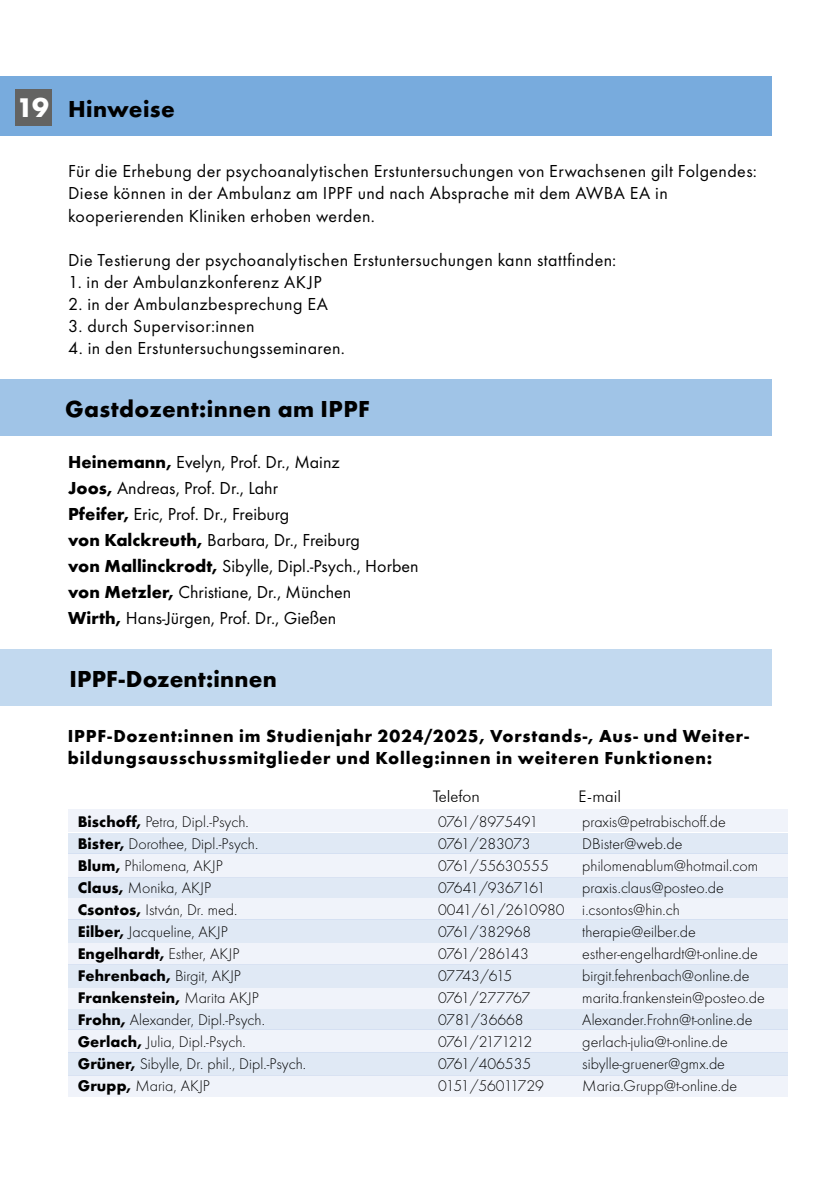
<style>
.page{position:relative;width:840px;height:1191px;background:#fff}
.page>*{position:absolute;margin:0;border:0;box-sizing:border-box;transform-origin:0 0}
.t1{font:700 24px "Function";letter-spacing:.015em;color:#000}
.t2{font:18px/22px "Function";letter-spacing:.02em;color:#000}
.t3{font:18px/26px "Function";color:#000}
.t4{font:700 18px/21.6px "Function";letter-spacing:.045em;color:#000}
.t5{font:300 16px "Function";color:#000}
.t6{font:700 16px "Function";letter-spacing:.005em;color:#000}
.t7{font:300 16px "Function";letter-spacing:-.04em;color:#000}
.t8{font:300 16px "Function";letter-spacing:-.065em;color:#000}
.t9{font:300 16px "Futura BT";color:#000}
.t10{font:300 16px "Function";letter-spacing:-.035em;color:#000}
.t11{font:300 16px "Function";letter-spacing:-.085em;color:#000}
.t12{font:300 16px "Function";letter-spacing:-.02em;color:#000}
.t13{font:300 16px "Function";letter-spacing:-.055em;color:#000}
.t14{font:300 16px "Function";letter-spacing:-.03em;color:#000}
.t15{font:300 16px "Function";letter-spacing:-.06em;color:#000}
.s1{font-size:28px;color:#fff}
.s2{font-weight:700}
.s3{font-weight:300}
.s4{font-weight:700;font-style:italic}
</style>
<div class="page">
<div style="left:68px;top:1029px;width:718px;height:23px;background:#f0f3fa"></div>
<div style="left:69px;top:1008px;width:718px;height:21px;background:#e0e9f5"></div>
<div style="left:69px;top:1052px;width:718px;height:23px;background:#e0e9f5"></div>
<div style="left:0;top:77px;width:771px;height:59px;background:#78abdd"></div>
<div style="left:16px;top:89px;width:36px;height:36px;background:#636362"></div>
<div style="left:0;top:379px;width:771px;height:57px;background:#a0c4e7"></div>
<div style="left:0;top:649px;width:771px;height:57px;background:#c2d9ef"></div>
<div style="left:69px;top:1075px;width:718px;height:22px;background:#f0f3fa"></div>
<div style="left:68px;top:809px;width:718px;height:23px;background:#f0f3fa"></div>
<div style="left:68px;top:877px;width:718px;height:21px;background:#e0e9f5"></div>
<div style="left:68px;top:853px;width:718px;height:24px;background:#f0f3fa"></div>
<div style="left:68px;top:832px;width:718px;height:21px;background:#e0e9f5"></div>
<div style="left:68px;top:898px;width:718px;height:21px;background:#f0f3fa"></div>
<div style="left:68px;top:988px;width:718px;height:20px;background:#f0f3fa"></div>
<div style="left:68px;top:964px;width:718px;height:24px;background:#e0e9f5"></div>
<div style="left:68px;top:943px;width:718px;height:21px;background:#f0f3fa"></div>
<div style="left:68px;top:919px;width:718px;height:24px;background:#e0e9f5"></div>
<h1 class="t1" style="left:17px;top:95px;width:160px"><span class="s1">19</span> Hinweise</h1>
<p class="t2" style="left:68px;top:161px;width:690px">Für die Erhebung der psychoanalytischen Erstuntersuchungen von Erwachsenen gilt Folgendes:<br>Diese können in der Ambulanz am IPPF und nach Absprache mit dem AWBA EA in kooperierenden Kliniken erhoben werden.</p>
<p class="t2" style="left:68px;top:249px;width:549px">Die Testierung der psychoanalytischen Erstuntersuchungen kann stattfinden:</p>
<p class="t2" style="left:68px;top:271px;width:255px">1. in der Ambulanzkonferenz AKJP</p>
<p class="t2" style="left:68px;top:293px;width:261px">2. in der Ambulanzbesprechung EA</p>
<p class="t2" style="left:68px;top:315px;width:188px">3. durch Supervisor:innen</p>
<p class="t2" style="left:68px;top:337px;width:278px">4. in den Erstuntersuchungsseminaren.</p>
<h1 class="t1" style="left:65px;top:395px;width:306px">Gastdozent:innen am IPPF</h1>
<p class="t3" style="left:68px;top:449px;width:352px"><span class="s2">Heinemann,</span> Evelyn, Prof. Dr., Mainz<br><span class="s2">Joos,</span> Andreas, Prof. Dr., Lahr<br><span class="s2">Pfeifer,</span> Eric, Prof. Dr., Freiburg<br><span class="s2">von Kalckreuth,</span> Barbara, Dr., Freiburg<br><span class="s2">von Mallinckrodt,</span> Sibylle, Dipl.-Psych., Horben <span class="s2">von Metzler,</span> Christiane, Dr., München<br><span class="s2">Wirth,</span> Hans-Jürgen, Prof. Dr., Gießen</p>
<h1 class="t1" style="left:69px;top:665px;width:209px">IPPF-Dozent:innen</h1>
<p class="t4" style="left:68px;top:725px;width:682px">IPPF-Dozent:innen im Studienjahr 2024/2025, Vorstands-, Aus- und Weiter&shy;bildungsausschussmitglieder und Kolleg:innen in weiteren Funktionen:</p>
<p class="t9" style="left:432px;top:787px;width:49px">Telefon</p>
<p class="t9" style="left:578px;top:787px;width:44px">E-mail</p>
<p class="t5" style="left:78px;top:813px;width:172px"><span class="s2">Bischoff,</span> Petra, Dipl.-Psych.</p>
<p class="t10" style="left:438px;top:813px;width:101px">0761/8975491</p>
<p class="t5" style="left:582px;top:813px;width:145px">praxis@petrabischoff.de</p>
<p class="t5" style="left:78px;top:835px;width:182px"><span class="s2">Bister,</span> Dorothee, Dipl.-Psych.</p>
<p class="t12" style="left:438px;top:835px;width:94px">0761/283073</p>
<p class="t5" style="left:582px;top:835px;width:101px">DBister@web.de</p>
<p class="t5" style="left:78px;top:857px;width:147px"><span class="s2">Blum,</span> Philomena, AKJP</p>
<p class="t5" style="left:438px;top:857px;width:112px">0761/55630555</p>
<p class="t5" style="left:582px;top:857px;width:177px">philomenablum@hotmail.com</p>
<p class="t5" style="left:78px;top:879px;width:135px"><span class="s2">Claus,</span> Monika, AKJP</p>
<p class="t7" style="left:438px;top:879px;width:109px">07641/9367161</p>
<p class="t5" style="left:582px;top:879px;width:143px">praxis.claus@posteo.de</p>
<p class="t5" style="left:78px;top:901px;width:161px"><span class="s2">Csontos,</span> István, Dr. med.</p>
<p class="t5" style="left:438px;top:901px;width:243px">0041/61/2610980 i.csontos@hin.ch</p>
<p class="t5" style="left:78px;top:923px;width:152px"><span class="s2">Eilber,</span> Jacqueline, AKJP</p>
<p class="t5" style="left:438px;top:923px;width:95px">0761/382968</p>
<p class="t5" style="left:582px;top:923px;width:115px">therapie@eilber.de</p>
<p class="t6" style="left:78px;top:944px;width:163px">Engelhardt, <span class="s3">Esther, AKJP</span></p>
<p class="t13" style="left:438px;top:945px;width:92px">0761/286143</p>
<p class="t5" style="left:582px;top:945px;width:177px">esther-engelhardt@t-online.de</p>
<p class="t6" style="left:78px;top:966px;width:165px">Fehrenbach, <span class="s3">Birgit, AKJP</span></p>
<p class="t15" style="left:438px;top:967px;width:76px">07743/615</p>
<p class="t5" style="left:582px;top:967px;width:168px">birgit.fehrenbach@online.de</p>
<p class="t6" style="left:78px;top:988px;width:182px">Frankenstein, <span class="s3">Marita AKJP</span></p>
<p class="t14" style="left:438px;top:989px;width:93px">0761/277767</p>
<p class="t5" style="left:582px;top:989px;width:184px">marita.frankenstein@posteo.de</p>
<p class="t5" style="left:78px;top:1011px;width:188px"><span class="s2">Frohn</span><span class="s4">,</span> Alexander, Dipl.-Psych.</p>
<p class="t5" style="left:438px;top:1011px;width:87px">0781/36668</p>
<p class="t5" style="left:582px;top:1011px;width:171px">Alexander.Frohn@t-online.de</p>
<p class="t5" style="left:78px;top:1033px;width:169px"><span class="s2">Gerlach,</span> Julia, Dipl.-Psych.</p>
<p class="t11" style="left:438px;top:1033px;width:95px">0761/2171212</p>
<p class="t5" style="left:582px;top:1033px;width:147px">gerlach-julia@t-online.de</p>
<p class="t5" style="left:78px;top:1055px;width:230px"><span class="s2">Grüner,</span> Sibylle, Dr. phil., Dipl.-Psych.</p>
<p class="t5" style="left:438px;top:1055px;width:95px">0761/406535</p>
<p class="t5" style="left:582px;top:1055px;width:144px">sibylle-gruener@gmx.de</p>
<p class="t5" style="left:78px;top:1077px;width:134px"><span class="s2">Grupp,</span> Maria, AKJP</p>
<p class="t8" style="left:438px;top:1077px;width:107px">0151/56011729</p>
<p class="t5" style="left:582px;top:1077px;width:156px">Maria.Grupp@t-online.de</p>
</div>
